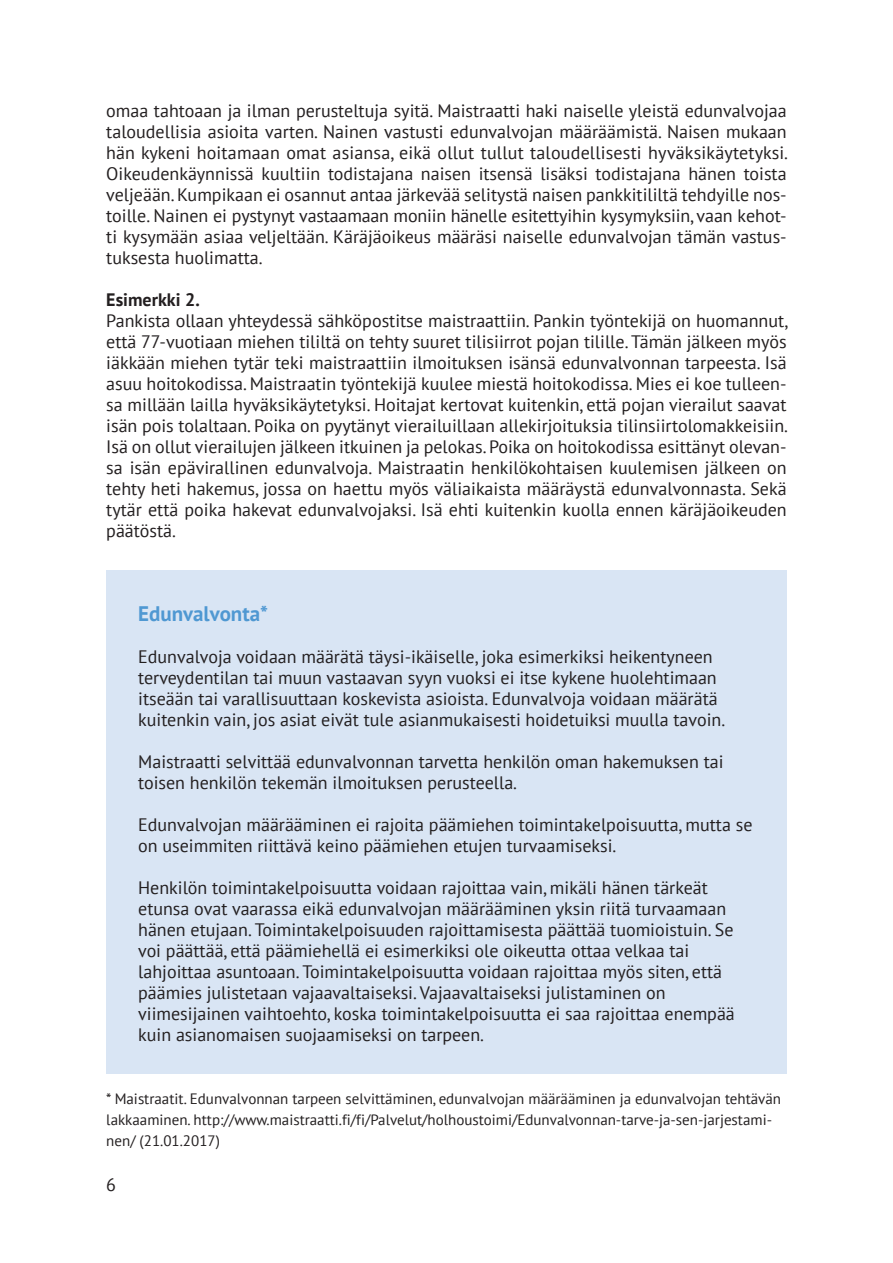
<style>
.page{position:relative;width:893px;height:1263px;background:#fff}
.page>*{position:absolute;margin:0;border:0;box-sizing:border-box;transform-origin:0 0}
.VO{font:700 21px "PT Sans";color:#4f98d2}
.Leipis{font:18px/21px "PT Sans";color:#231f20}
.Leipis-2{font:700 18px "PT Sans";color:#231f20}
.Leipis-3{font:15px/21px "PT Sans";color:#231f20}
</style>
<div class="page">
<div style="left:106px;top:570px;width:681px;height:504px;background:#d9e5f4"></div>
<p class="Leipis" style="left:106px;top:100px;width:683px;text-align:justify">omaa tahtoaan ja ilman perusteltuja syitä. Maistraatti haki naiselle yleistä edunvalvojaa taloudellisia asioita varten. Nainen vastusti edunvalvojan määräämistä. Naisen mukaan hän kykeni hoitamaan omat asiansa, eikä ollut tullut taloudellisesti hyväksikäytetyksi.<br>Oikeudenkäynnissä kuultiin todistajana naisen itsensä lisäksi todistajana hänen toista veljeään. Kumpikaan ei osannut antaa järkevää selitystä naisen pankkitililtä tehdyille nos&shy;toille. Nainen ei pystynyt vastaamaan moniin hänelle esitettyihin kysymyksiin, vaan kehot&shy;ti kysymään asiaa veljeltään. Käräjäoikeus määräsi naiselle edunvalvojan tämän vastus&shy;tuksesta huolimatta.</p>
<p class="Leipis-2" style="left:106px;top:288px;width:95px">Esimerkki 2.</p>
<p class="Leipis" style="left:106px;top:310px;width:683px;text-align:justify">Pankista ollaan yhteydessä sähköpostitse maistraattiin. Pankin työntekijä on huomannut, että 77-vuotiaan miehen tililtä on tehty suuret tilisiirrot pojan tilille. Tämän jälkeen myös iäkkään miehen tytär teki maistraattiin ilmoituksen isänsä edunvalvonnan tarpeesta. Isä asuu hoitokodissa. Maistraatin työntekijä kuulee miestä hoitokodissa. Mies ei koe tulleen&shy;sa millään lailla hyväksikäytetyksi. Hoitajat kertovat kuitenkin, että pojan vierailut saavat isän pois tolaltaan. Poika on pyytänyt vierailuillaan allekirjoituksia tilinsiirtolomakkeisiin.<br>Isä on ollut vierailujen jälkeen itkuinen ja pelokas. Poika on hoitokodissa esittänyt olevan&shy;sa isän epävirallinen edunvalvoja. Maistraatin henkilökohtaisen kuulemisen jälkeen on tehty heti hakemus, jossa on haettu myös väliaikaista määräystä edunvalvonnasta. Sekä tytär että poika hakevat edunvalvojaksi. Isä ehti kuitenkin kuolla ennen käräjäoikeuden päätöstä.</p>
<p class="VO" style="left:138px;top:600px;width:131px">Edunvalvonta*</p>
<p class="Leipis" style="left:138px;top:646px;width:588px">Edunvalvoja voidaan määrätä täysi-ikäiselle, joka esimerkiksi heikentyneen terveydentilan tai muun vastaavan syyn vuoksi ei itse kykene huolehtimaan itseään tai varallisuuttaan koskevista asioista. Edunvalvoja voidaan määrätä kuitenkin vain, jos asiat eivät tule asianmukaisesti hoidetuiksi muulla tavoin.</p>
<p class="Leipis" style="left:138px;top:751px;width:587px">Maistraatti selvittää edunvalvonnan tarvetta henkilön oman hakemuksen tai toisen henkilön tekemän ilmoituksen perusteella.</p>
<p class="Leipis" style="left:138px;top:814px;width:616px">Edunvalvojan määrääminen ei rajoita päämiehen toimintakelpoisuutta, mutta se on useimmiten riittävä keino päämiehen etujen turvaamiseksi.</p>
<p class="Leipis" style="left:138px;top:877px;width:598px">Henkilön toimintakelpoisuutta voidaan rajoittaa vain, mikäli hänen tärkeät etunsa ovat vaarassa eikä edunvalvojan määrääminen yksin riitä turvaamaan hänen etujaan. Toimintakelpoisuuden rajoittamisesta päättää tuomioistuin. Se voi päättää, että päämiehellä ei esimerkiksi ole oikeutta ottaa velkaa tai lahjoittaa asuntoaan. Toimintakelpoisuutta voidaan rajoittaa myös siten, että päämies julistetaan vajaavaltaiseksi. Vajaavaltaiseksi julistaminen on viimesijainen vaihtoehto, koska toimintakelpoisuutta ei saa rajoittaa enempää kuin asianomaisen suojaamiseksi on tarpeen.</p>
<p class="Leipis-3" style="left:106px;top:1088px;width:676px">* Maistraatit. Edunvalvonnan tarpeen selvittäminen, edunvalvojan määrääminen ja edunvalvojan tehtävän lakkaaminen. http://www.maistraatti.fi/fi/Palvelut/holhoustoimi/Edunvalvonnan-tarve-ja-sen-jarjestami&shy;nen/ (21.01.2017)</p>
<p class="Leipis" style="left:106px;top:1174px;width:11px">6</p>
</div>
